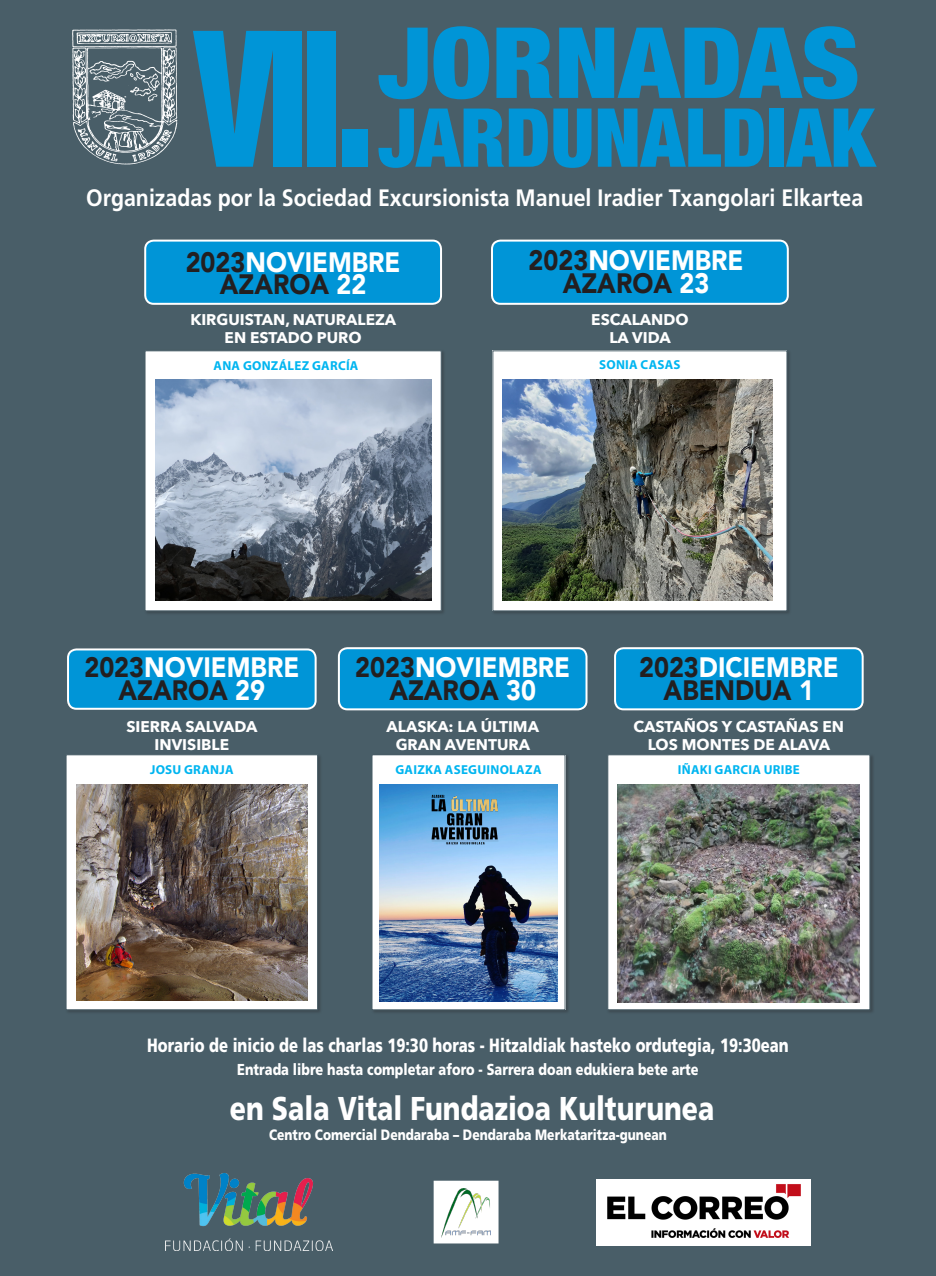
<style>
.page{position:relative;width:936px;height:1276px;background:#fff}
.page>*{position:absolute;margin:0;border:0;box-sizing:border-box;transform-origin:0 0}
.t1{font:900 condensed 190.2px "Helvetica Neue LT Std";color:#0095d7;scale:.8 1}
.t2{font:900 condensed 98.4px "Helvetica Neue LT Std";color:#0095d7;scale:1.11 1}
.t3{font:900 condensed 81.5px "Helvetica Neue LT Std";color:#0095d7}
.t4{font:900 33px "Frutiger";color:#fff;scale:.81 1}
.t5{font:900 28px/22.7px "Avenir";color:#fff;text-align:center;scale:.9 1}
.t6{font:900 28px/22.7px "Avenir";color:#231f20;text-align:center;scale:.9 1}
.t7{font:700 23.7px "Frutiger";color:#fff;scale:.9 1}
.t8{font:900 19.2px "Frutiger";color:#fff;scale:.77 1}
.t9{font:900 15.8px "Frutiger";color:#fff;scale:.81 1}
.t10{font:700 15.5px/18.6px "Avenir Next";color:#fff;text-align:center}
.t11{font:900 15px "Frutiger";color:#fff;scale:.81 1}
.t12{font:700 13px "Myriad Pro";letter-spacing:.02em;color:#00b5f0}
.s1{color:#231f20}
.s2{color:#fff}
</style>
<div class="page">
<div style="left:0;top:0;width:935px;height:1276px;background:#495e68"></div>
<div style="left:145px;top:241px;width:296px;height:63px;background:#0095d7;border-radius:9px"></div>
<div style="left:144px;top:240px;width:298px;height:65px;border:2px solid #fff;border-radius:9px"></div>
<div style="left:492px;top:241px;width:295px;height:63px;background:#0095d7;border-radius:9px"></div>
<div style="left:491px;top:240px;width:297px;height:65px;border:2px solid #fff;border-radius:9px"></div>
<img style="left:72px;top:29px;width:106px;height:136px">
<div style="left:144px;top:350px;width:302px;height:266px;background:#231f20;opacity:.33"></div>
<div style="left:144px;top:350px;width:297px;height:261px;background:#fff;border:1px solid #495e68"></div>
<div style="left:491px;top:350px;width:300px;height:266px;background:#231f20;opacity:.33"></div>
<div style="left:493px;top:351px;width:293px;height:260px;background:#fff"></div>
<img style="left:503px;top:379px;width:269px;height:221px">
<img style="left:155px;top:379px;width:276px;height:221px">
<div style="left:68px;top:649px;width:247px;height:60px;background:#0095d7;border-radius:9px"></div>
<div style="left:67px;top:648px;width:249px;height:62px;border:2px solid #fff;border-radius:9px"></div>
<div style="left:65px;top:753px;width:257px;height:261px;background:#405058"></div>
<div style="left:66px;top:754px;width:252px;height:256px;background:#fff;border:1px solid #495e68"></div>
<img style="left:76px;top:784px;width:231px;height:217px">
<div style="left:339px;top:648px;width:247px;height:61px;background:#0095d7;border-radius:9px"></div>
<div style="left:338px;top:647px;width:249px;height:63px;border:2px solid #fff;border-radius:9px"></div>
<div style="left:371px;top:753px;width:199px;height:261px;background:#231f20;opacity:.33"></div>
<div style="left:372px;top:755px;width:193px;height:254px;background:#fff"></div>
<img style="left:379px;top:784px;width:178px;height:217px">
<img style="left:387px;top:784px;width:164px;height:74px">
<div style="left:371px;top:754px;width:194px;height:256px;border:1px solid #495e68"></div>
<div style="left:615px;top:648px;width:247px;height:61px;background:#0095d7;border-radius:9px"></div>
<div style="left:614px;top:647px;width:249px;height:63px;border:2px solid #fff;border-radius:9px"></div>
<div style="left:606px;top:753px;width:268px;height:261px;background:#415159"></div>
<div style="left:607px;top:754px;width:263px;height:256px;background:#fff;border:1px solid #495e68"></div>
<img style="left:618px;top:784px;width:241px;height:218px">
<div style="left:435px;top:1182px;width:62px;height:59px;background:#fff"></div>
<img style="left:441px;top:1189px;width:49px;height:48px">
<div style="left:433px;top:1180px;width:65px;height:63px;border:3px solid #fff"></div>
<img style="left:166px;top:1173px;width:166px;height:77px">
<div style="left:596px;top:1179px;width:215px;height:66px;background:#fff"></div>
<img style="left:607px;top:1184px;width:194px;height:54px">
<p class="t1" style="left:195px;top:-18px;width:226px">VII.</p>
<p class="t2" style="left:378px;top:2px;width:435px">JORNADAS</p>
<p class="t3" style="left:378px;top:87px;width:497px">JARDUNALDIAK</p>
<p class="t7" style="left:86px;top:184px;width:865px">Organizadas por la Sociedad Excursionista Manuel Iradier Txangolari Elkartea</p>
<p class="t5" style="left:186px;top:250px;width:240px"><span class="s1">2023</span>NOVIEMBRE<br><span class="s1">AZAROA</span> 22</p>
<p class="t5" style="left:528px;top:248px;width:240px"><span class="s1">2023</span>NOVIEMBRE<br><span class="s1">AZAROA</span> 23</p>
<p class="t10" style="left:190px;top:310px;width:207px">KIRGUISTAN, NATURALEZA<br>EN ESTADO PURO</p>
<p class="t10" style="left:591px;top:310px;width:99px">ESCALANDO<br>LA VIDA</p>
<p class="t12" style="left:213px;top:357px;width:146px">ANA GONZÁLEZ GARCÍA</p>
<p class="t12" style="left:599px;top:356px;width:83px">SONIA CASAS</p>
<p class="t5" style="left:84px;top:655px;width:240px"><span class="s1">2023</span>NOVIEMBRE<br><span class="s1">AZAROA</span> 29</p>
<p class="t10" style="left:126px;top:716px;width:132px">SIERRA SALVADA<br>INVISIBLE</p>
<p class="t5" style="left:355px;top:655px;width:240px"><span class="s1">2023</span>NOVIEMBRE<br><span class="s1">AZAROA</span> 30</p>
<p class="t10" style="left:386px;top:716px;width:154px">ALASKA: LA ÚLTIMA<br>GRAN AVENTURA</p>
<p class="t6" style="left:639px;top:655px;width:223px">2023<span class="s2">DICIEMBRE<br></span>ABENDUA <span class="s2">1</span></p>
<p class="t10" style="left:633px;top:716px;width:212px">CASTAÑOS Y CASTAÑAS EN<br>LOS MONTES DE ALAVA</p>
<p class="t12" style="left:150px;top:761px;width:85px">JOSU GRANJA</p>
<p class="t12" style="left:677px;top:761px;width:124px">IÑAKI GARCIA URIBE</p>
<p class="t12" style="left:395px;top:761px;width:148px">GAIZKA ASEGUINOLAZA</p>
<p class="t8" style="left:147px;top:1033px;width:834px">Horario de inicio de las charlas 19:30 horas - Hitzaldiak hasteko ordutegia, 19:30ean</p>
<p class="t9" style="left:237px;top:1060px;width:571px">Entrada libre hasta completar aforo - Sarrera doan edukiera bete arte</p>
<p class="t4" style="left:230px;top:1088px;width:599px">en Sala Vital Fundazioa Kulturunea</p>
<p class="t11" style="left:269px;top:1125px;width:492px">Centro Comercial Dendaraba – Dendaraba Merkataritza-gunean</p>
</div>
